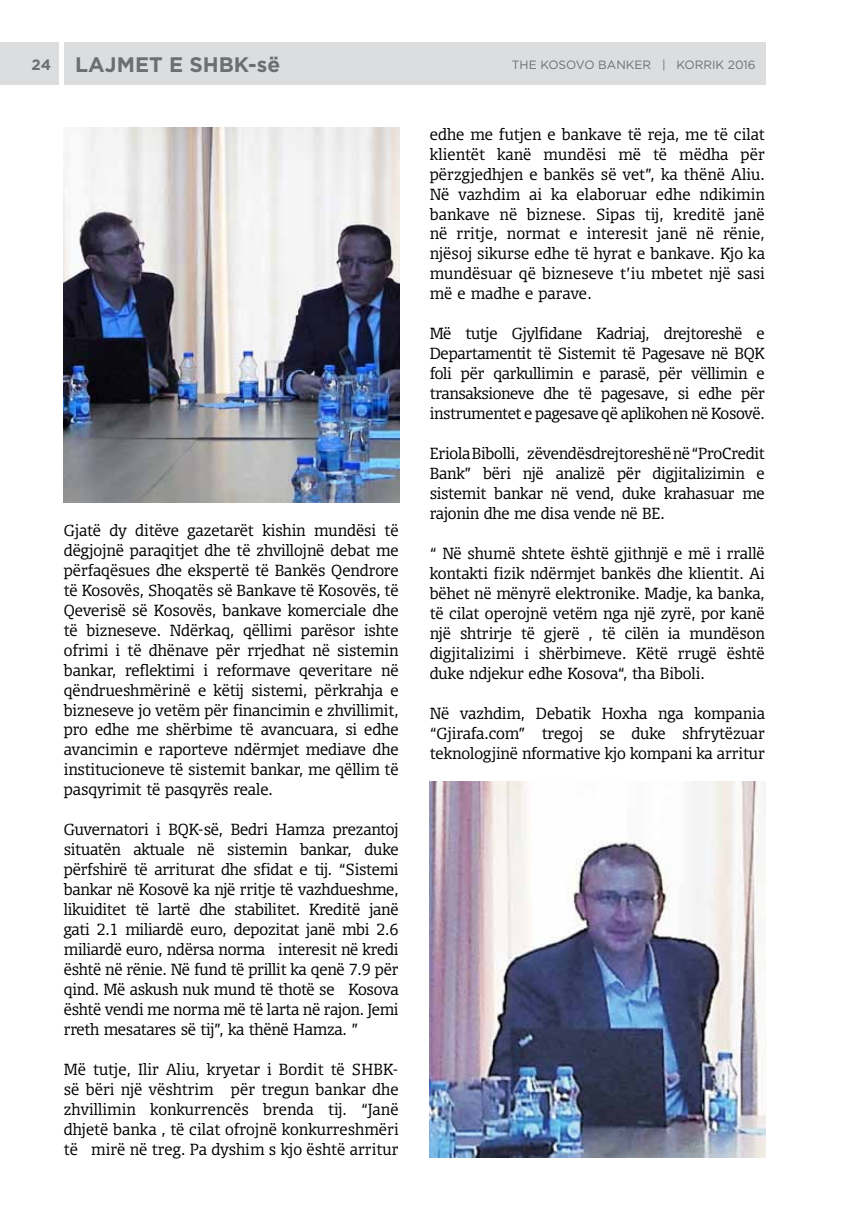
<style>
.page{position:relative;width:851px;height:1221px;background:#fff}
.page>*{position:absolute;margin:0;border:0;box-sizing:border-box;transform-origin:0 0}
.t1{font:700 21px "Gotham";color:#6d6e71}
.t2{font:300 15.3px/20px "Olsen TF";letter-spacing:-.005em;color:#000;text-align:justify}
.t3{font:12px "Gotham";color:#6d6e71}
.s1{font-size:15px}
</style>
<div class="page">
<div style="left:0;top:43px;width:765px;height:42px;background:#dcddde"></div>
<hr style="left:60px;top:38px;width:4px;height:51px;background:#fff">
<img style="left:64px;top:128px;width:336px;height:374px">
<img style="left:429px;top:782px;width:336px;height:375px">
<h1 class="t1" style="left:32px;top:52px;width:250px"><span class="s1">24</span> LAJMET E SHBK-së</h1>
<p class="t3" style="left:512px;top:57px;width:245px">THE KOSOVO BANKER | KORRIK 2016</p>
<p class="t2" style="left:64px;top:520px;width:336px">Gjatë dy ditëve gazetarët kishin mundësi të dëgjojnë paraqitjet dhe të zhvillojnë debat me përfaqësues dhe ekspertë të Bankës Qendrore të Kosovës, Shoqatës së Bankave të Kosovës, të Qeverisë së Kosovës, bankave komerciale dhe të bizneseve. Ndërkaq, qëllimi parësor ishte ofrimi i të dhënave për rrjedhat në sistemin bankar, reflektimi i reformave qeveritare në qëndrueshmërinë e këtij sistemi, përkrahja e bizneseve jo vetëm për financimin e zhvillimit, pro edhe me shërbime të avancuara, si edhe avancimin e raporteve ndërmjet mediave dhe institucioneve të sistemit bankar, me qëllim të pasqyrimit të pasqyrës reale.</p>
<p class="t2" style="left:64px;top:819px;width:336px">Guvernatori i BQK-së, Bedri Hamza prezantoj situatën aktuale në sistemin bankar, duke përfshirë të arriturat dhe sfidat e tij. “Sistemi bankar në Kosovë ka një rritje të vazhdueshme, likuiditet të lartë dhe stabilitet. Kreditë janë gati 2.1 miliardë euro, depozitat janë mbi 2.6 miliardë euro, ndërsa norma interesit në kredi është në rënie. Në fund të prillit ka qenë 7.9 për qind. Më askush nuk mund të thotë se Kosova është vendi me norma më të larta në rajon. Jemi rreth mesatares së tij”, ka thënë Hamza. ”</p>
<p class="t2" style="left:64px;top:1058px;width:336px">Më tutje, Ilir Aliu, kryetar i Bordit të SHBK&shy;së bëri një vështrim për tregun bankar dhe zhvillimin konkurrencës brenda tij. “Janë dhjetë banka , të cilat ofrojnë konkurreshmëri të mirë në treg. Pa dyshim s kjo është arritur</p>
<p class="t2" style="left:429px;top:124px;width:336px">edhe me futjen e bankave të reja, me të cilat klientët kanë mundësi më të mëdha për përzgjedhjen e bankës së vet”, ka thënë Aliu.<br>Në vazhdim ai ka elaboruar edhe ndikimin bankave në biznese. Sipas tij, kreditë janë në rritje, normat e interesit janë në rënie, njësoj sikurse edhe të hyrat e bankave. Kjo ka mundësuar që bizneseve t’iu mbetet një sasi më e madhe e parave.</p>
<p class="t2" style="left:429px;top:323px;width:336px">Më tutje Gjylfidane Kadriaj, drejtoreshë e Departamentit të Sistemit të Pagesave në BQK foli për qarkullimin e parasë, për vëllimin e transaksioneve dhe të pagesave, si edhe për instrumentet e pagesave që aplikohen në Kosovë.</p>
<p class="t2" style="left:429px;top:443px;width:336px">Eriola Bibolli, zëvendësdrejtoreshë në “ProCredit Bank” bëri një analizë për digjitalizimin e sistemit bankar në vend, duke krahasuar me rajonin dhe me disa vende në BE.</p>
<p class="t2" style="left:429px;top:543px;width:336px">“ Në shumë shtete është gjithnjë e më i rrallë kontakti fizik ndërmjet bankës dhe klientit. Ai bëhet në mënyrë elektronike. Madje, ka banka, të cilat operojnë vetëm nga një zyrë, por kanë një shtrirje të gjerë , të cilën ia mundëson digjitalizimi i shërbimeve. Këtë rrugë është duke ndjekur edhe Kosova“, tha Biboli.</p>
<p class="t2" style="left:429px;top:702px;width:336px">Në vazhdim, Debatik Hoxha nga kompania “Gjirafa.com” tregoj se duke shfrytëzuar teknologjinë nformative kjo kompani ka arritur</p>
</div>
